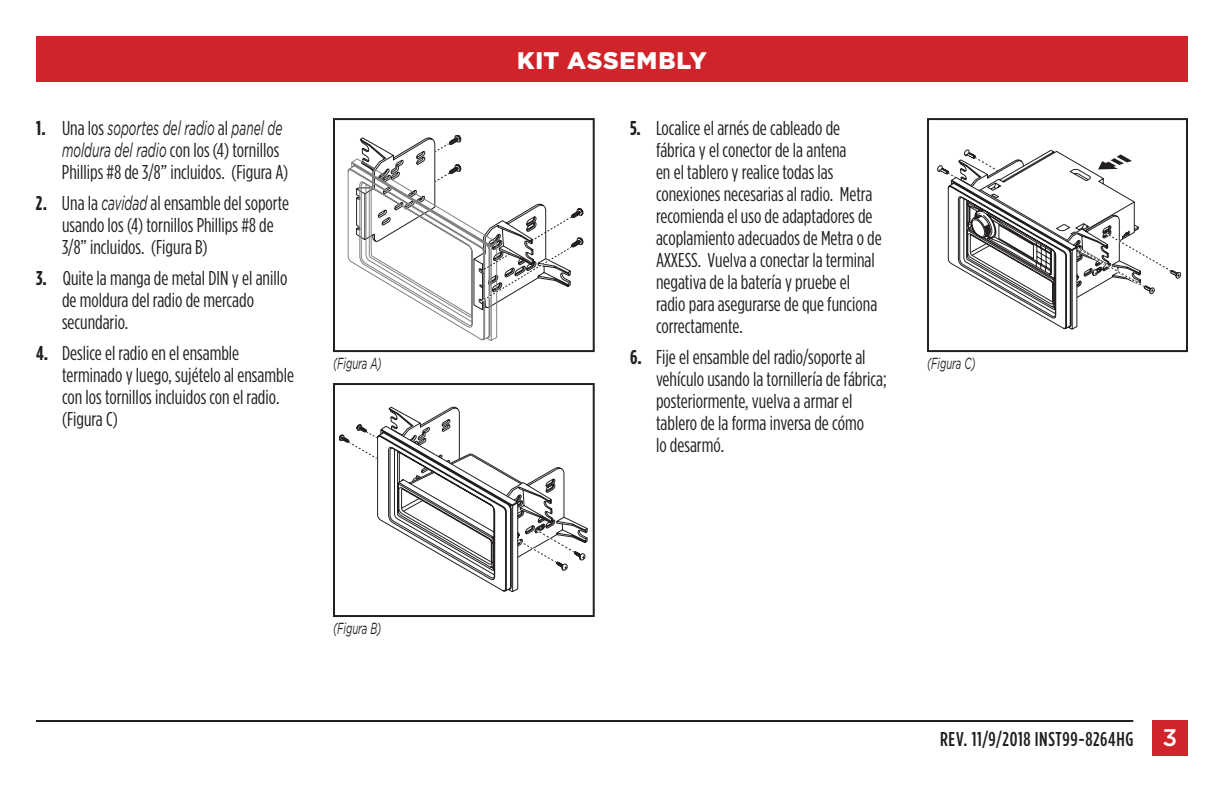
<style>
.page{position:relative;width:1224px;height:792px;background:#fff}
.page>*{position:absolute;margin:0;border:0;box-sizing:border-box;transform-origin:0 0}
.t1{font:900 24px "Gotham";letter-spacing:.03em;color:#fff}
.t2{font:20px/22px "Gotham Condensed";color:#231f20}
.t3{font:italic 20px "Gotham";color:#231f20;scale:.6 1}
.t4{font:500 20px "Gotham Condensed";letter-spacing:.03em;color:#231f20}
.t5{font:italic 16px "Gotham";color:#231f20;scale:.6 1}
.s1{font-family:"Gotham Condensed";font-weight:700;font-style:normal}
.s2{font-family:"Gotham Condensed";font-style:normal}
.s3{font-family:"Gotham";font-style:italic}
.s4{font-weight:700}
.s5{font-family:"Gotham";font-size:24px;color:#fff}
</style>
<div class="page">
<div style="left:36px;top:36px;width:1152px;height:45px;background:#d1232a"></div>
<hr style="left:36px;top:720px;width:1097px;height:2px;background:#231f20">
<div style="left:1152px;top:720px;width:36px;height:36px;background:#d1232a"></div>
<svg style="left:348px;top:135px;width:235px;height:206px"></svg>
<div style="left:333px;top:118px;width:262px;height:234px;border:2px solid #231f20"></div>
<svg style="left:339px;top:407px;width:248px;height:185px"></svg>
<div style="left:333px;top:383px;width:262px;height:234px;border:2px solid #231f20"></div>
<svg style="left:937px;top:150px;width:244px;height:179px"></svg>
<div style="left:927px;top:118px;width:261px;height:234px;border:2px solid #231f20"></div>
<p class="t3" style="left:36px;top:117px;width:412px"><span class="s1">1.</span> <span class="s2">Una los</span> soportes del radio <span class="s2">al</span> panel de</p>
<p class="t2" style="left:62px;top:139px;width:228px"><span class="s3">moldura del radio</span> con los (4) tornillos<br>Phillips #8 de 3/8” incluidos. (Figura A)</p>
<p class="t2" style="left:62px;top:192px;width:229px;text-indent:-26px"><span class="s4">2.</span> Una la <span class="s3">cavidad</span> al ensamble del soporte usando los (4) tornillos Phillips #8 de<br>3/8” incluidos. (Figura B)</p>
<p class="t2" style="left:62px;top:267px;width:227px;text-indent:-26px"><span class="s4">3.</span> Quite la manga de metal DIN y el anillo de moldura del radio de mercado secundario.</p>
<p class="t2" style="left:62px;top:342px;width:234px;text-indent:-26px"><span class="s4">4.</span> Deslice el radio en el ensamble terminado y luego, sujételo al ensamble con los tornillos incluidos con el radio. (Figura C)</p>
<p class="t1" style="left:517px;top:47px;width:191px">KIT ASSEMBLY</p>
<p class="t2" style="left:656px;top:117px;width:227px;text-indent:-26px"><span class="s4">5.</span> Localice el arnés de cableado de fábrica y el conector de la antena<br>en el tablero y realice todas las conexiones necesarias al radio. Metra recomienda el uso de adaptadores de acoplamiento adecuados de Metra o de AXXESS. Vuelva a conectar la terminal negativa de la batería y pruebe el radio para asegurarse de que funciona correctamente.</p>
<p class="t2" style="left:656px;top:346px;width:232px;text-indent:-26px"><span class="s4">6.</span> Fije el ensamble del radio/soporte al vehículo usando la tornillería de fábrica; posteriormente, vuelva a armar el tablero de la forma inversa de cómo<br>lo desarmó.</p>
<p class="t5" style="left:333px;top:355px;width:83px">(Figura A)</p>
<p class="t5" style="left:927px;top:355px;width:82px">(Figura C)</p>
<p class="t5" style="left:333px;top:620px;width:82px">(Figura B)</p>
<p class="t4" style="left:940px;top:728px;width:239px">REV. 11/9/2018 INST99-8264HG <span class="s5">3</span></p>
</div>
